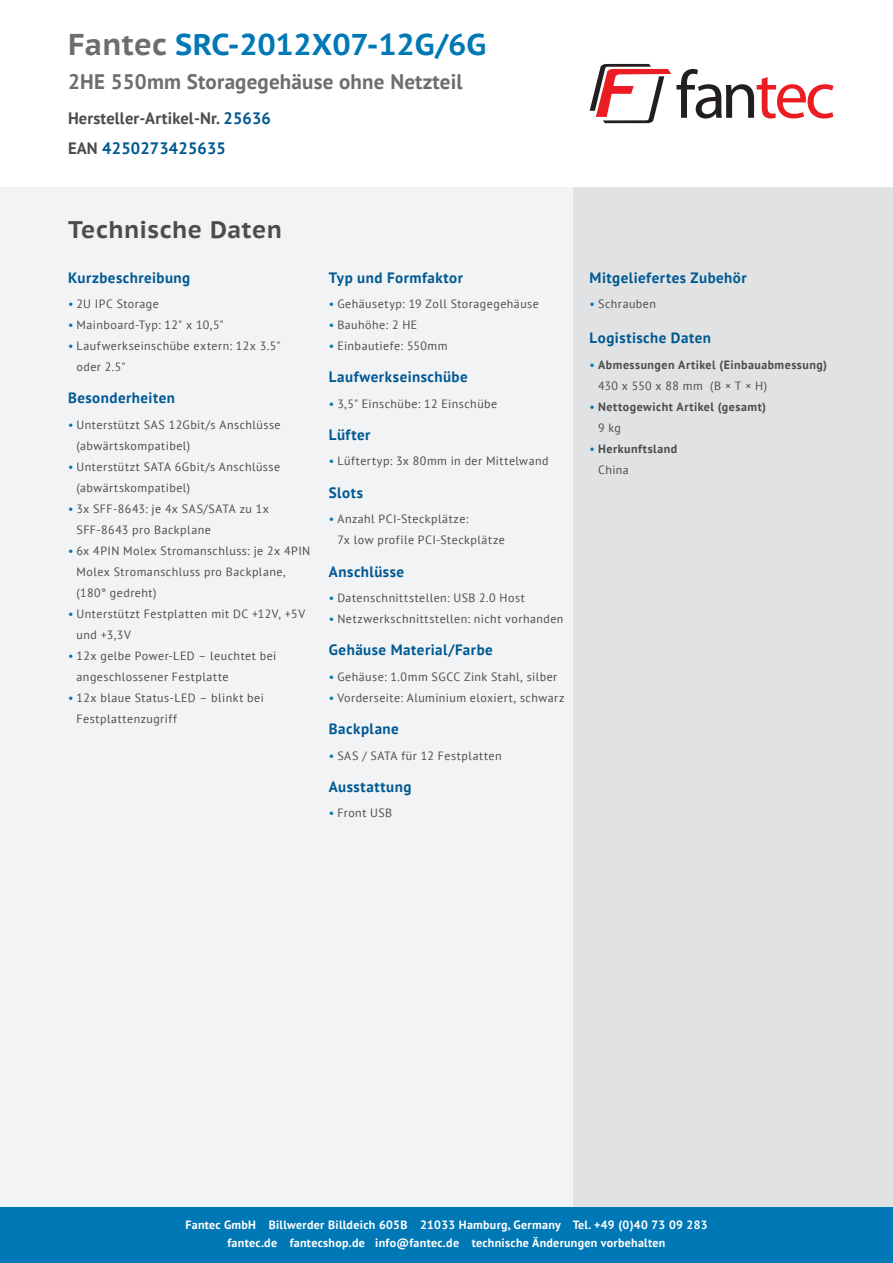
<style>
.page{position:relative;width:893px;height:1263px;background:#fff}
.page>*{position:absolute;margin:0;border:0;box-sizing:border-box;transform-origin:0 0}
.t1{font:700 30px "PT Sans Caption";letter-spacing:.01em;color:#0078b6}
.t2{font:700 24px "PT Sans Caption";letter-spacing:.02em;color:#4b4c4d}
.t3{font:700 21px "PT Sans";letter-spacing:.01em;color:#6c6d70}
.t4{font:700 16.5px/30px "PT Sans";letter-spacing:.01em;color:#4b4c4d}
.Kurzbeschreibung___D{font:700 15px "PT Sans";letter-spacing:.03em;color:#005992}
.t5{font:12px/21px "PT Sans";letter-spacing:.04em;color:#4b4c4d}
.t6{font:700 12px/18px "PT Sans";letter-spacing:.025em;color:#fff;text-align:center}
.t7{font:700 12px/21px "PT Sans";letter-spacing:.04em;color:#4b4c4d}
.s1{color:#6c6d70}
.s2{color:#005992}
.s3{color:#0078b6}
.s4{font-weight:400;color:#0078b6}
.s5{font-weight:400}
</style>
<div class="page">
<div style="left:573px;top:187px;width:320px;height:1076px;background:#e1e2e4"></div>
<div style="left:0;top:187px;width:573px;height:1076px;background:#f2f3f4"></div>
<div style="left:0;top:1208px;width:893px;height:55px;background:#0078b6"></div>
<svg style="left:590px;top:64px;width:243px;height:59px"></svg>
<h1 class="t1" style="left:68px;top:25px;width:420px"><span class="s1">Fantec</span> SRC-2012X07-12G/6G</h1>
<h3 class="t3" style="left:68px;top:68px;width:396px">2HE 550mm Storagegehäuse ohne Netzteil</h3>
<h3 class="t4" style="left:68px;top:102px;width:204px">Hersteller-Artikel-Nr. <span class="s2">25636<br></span>EAN <span class="s2">4250273425635</span></h3>
<h2 class="t2" style="left:68px;top:214px;width:216px">Technische Daten</h2>
<p class="Kurzbeschreibung___D" style="left:68px;top:267px;width:124px">Kurzbeschreibung</p>
<p class="t5" style="left:68px;top:293px;width:92px"><span class="s3">•</span> 2U IPC Storage</p>
<p class="t5" style="left:68px;top:314px;width:157px"><span class="s3">•</span> Mainboard-Typ: 12" x 10,5"</p>
<p class="t5" style="left:77px;top:335px;width:205px;text-indent:-9px"><span class="s3">•</span> Laufwerkseinschübe extern: 12x 3.5" oder 2.5"</p>
<p class="Kurzbeschreibung___D" style="left:68px;top:388px;width:108px">Besonderheiten</p>
<p class="t5" style="left:77px;top:414px;width:206px;text-indent:-9px"><span class="s3">•</span> Unterstützt SAS 12Gbit/s Anschlüsse (abwärtskompatibel)</p>
<p class="t5" style="left:77px;top:456px;width:205px;text-indent:-9px"><span class="s3">•</span> Unterstützt SATA 6Gbit/s Anschlüsse (abwärtskompatibel)</p>
<p class="t5" style="left:77px;top:498px;width:194px;text-indent:-9px"><span class="s3">•</span> 3x SFF-8643: je 4x SAS/SATA zu 1x<br>SFF-8643 pro Backplane</p>
<p class="t5" style="left:77px;top:540px;width:235px;text-indent:-9px"><span class="s3">•</span> 6x 4PIN Molex Stromanschluss: je 2x 4PIN<br>Molex Stromanschluss pro Backplane, (180° gedreht)</p>
<p class="t5" style="left:77px;top:603px;width:230px;text-indent:-9px"><span class="s3">•</span> Unterstützt Festplatten mit DC +12V, +5V und +3,3V</p>
<p class="t5" style="left:77px;top:645px;width:201px;text-indent:-9px"><span class="s3">•</span> 12x gelbe Power-LED – leuchtet bei angeschlossener Festplatte</p>
<p class="t5" style="left:77px;top:687px;width:189px;text-indent:-9px"><span class="s3">•</span> 12x blaue Status-LED – blinkt bei<br>Festplattenzugriff</p>
<p class="Kurzbeschreibung___D" style="left:329px;top:267px;width:136px">Typ und Formfaktor</p>
<p class="t5" style="left:329px;top:293px;width:212px"><span class="s3">•</span> Gehäusetyp: 19 Zoll Storagegehäuse</p>
<p class="t5" style="left:329px;top:314px;width:90px"><span class="s3">•</span> Bauhöhe: 2 HE</p>
<p class="t5" style="left:329px;top:335px;width:120px"><span class="s3">•</span> Einbautiefe: 550mm</p>
<p class="Kurzbeschreibung___D" style="left:329px;top:367px;width:140px">Laufwerkseinschübe</p>
<p class="t5" style="left:329px;top:393px;width:170px"><span class="s3">•</span> 3,5" Einschübe: 12 Einschübe</p>
<p class="Kurzbeschreibung___D" style="left:329px;top:425px;width:43px">Lüfter</p>
<p class="t5" style="left:329px;top:450px;width:221px"><span class="s3">•</span> Lüftertyp: 3x 80mm in der Mittelwand</p>
<p class="Kurzbeschreibung___D" style="left:329px;top:483px;width:36px">Slots</p>
<p class="t5" style="left:337px;top:508px;width:169px;text-indent:-9px"><span class="s3">•</span> Anzahl PCI-Steckplätze:<br>7x low profile PCI-Steckplätze</p>
<p class="Kurzbeschreibung___D" style="left:329px;top:561px;width:77px">Anschlüsse</p>
<p class="t5" style="left:329px;top:587px;width:198px"><span class="s3">•</span> Datenschnittstellen: USB 2.0 Host</p>
<p class="t5" style="left:329px;top:608px;width:236px"><span class="s3">•</span> Netzwerkschnittstellen: nicht vorhanden</p>
<p class="Kurzbeschreibung___D" style="left:329px;top:640px;width:165px">Gehäuse Material/Farbe</p>
<p class="t5" style="left:329px;top:666px;width:230px"><span class="s3">•</span> Gehäuse: 1.0mm SGCC Zink Stahl, silber</p>
<p class="t5" style="left:329px;top:687px;width:237px"><span class="s3">•</span> Vorderseite: Aluminium eloxiert, schwarz</p>
<p class="Kurzbeschreibung___D" style="left:329px;top:719px;width:72px">Backplane</p>
<p class="t5" style="left:329px;top:744px;width:174px"><span class="s3">•</span> SAS / SATA für 12 Festplatten</p>
<p class="Kurzbeschreibung___D" style="left:329px;top:777px;width:84px">Ausstattung</p>
<p class="t5" style="left:329px;top:802px;width:65px"><span class="s3">•</span> Front USB</p>
<p class="Kurzbeschreibung___D" style="left:590px;top:267px;width:159px">Mitgeliefertes Zubehör</p>
<p class="t5" style="left:590px;top:293px;width:68px"><span class="s3">•</span> Schrauben</p>
<p class="Kurzbeschreibung___D" style="left:590px;top:328px;width:123px">Logistische Daten</p>
<p class="t7" style="left:598px;top:354px;width:230px;text-indent:-9px"><span class="s4">•</span> Abmessungen Artikel (Einbauabmessung)<br><span class="s5">430 x 550 x 88 mm (B × T × H)</span></p>
<p class="t7" style="left:598px;top:396px;width:169px;text-indent:-9px"><span class="s4">•</span> Nettogewicht Artikel (gesamt)<br><span class="s5">9 kg</span></p>
<p class="t7" style="left:598px;top:438px;width:81px;text-indent:-9px"><span class="s4">•</span> Herkunftsland<br><span class="s5">China</span></p>
<p class="t6" style="left:185px;top:1216px;width:524px">Fantec GmbH Billwerder Billdeich 605B 21033 Hamburg, Germany Tel. +49 (0)40 73 09 283 fantec.de fantecshop.de info@fantec.de technische Änderungen vorbehalten</p>
</div>
